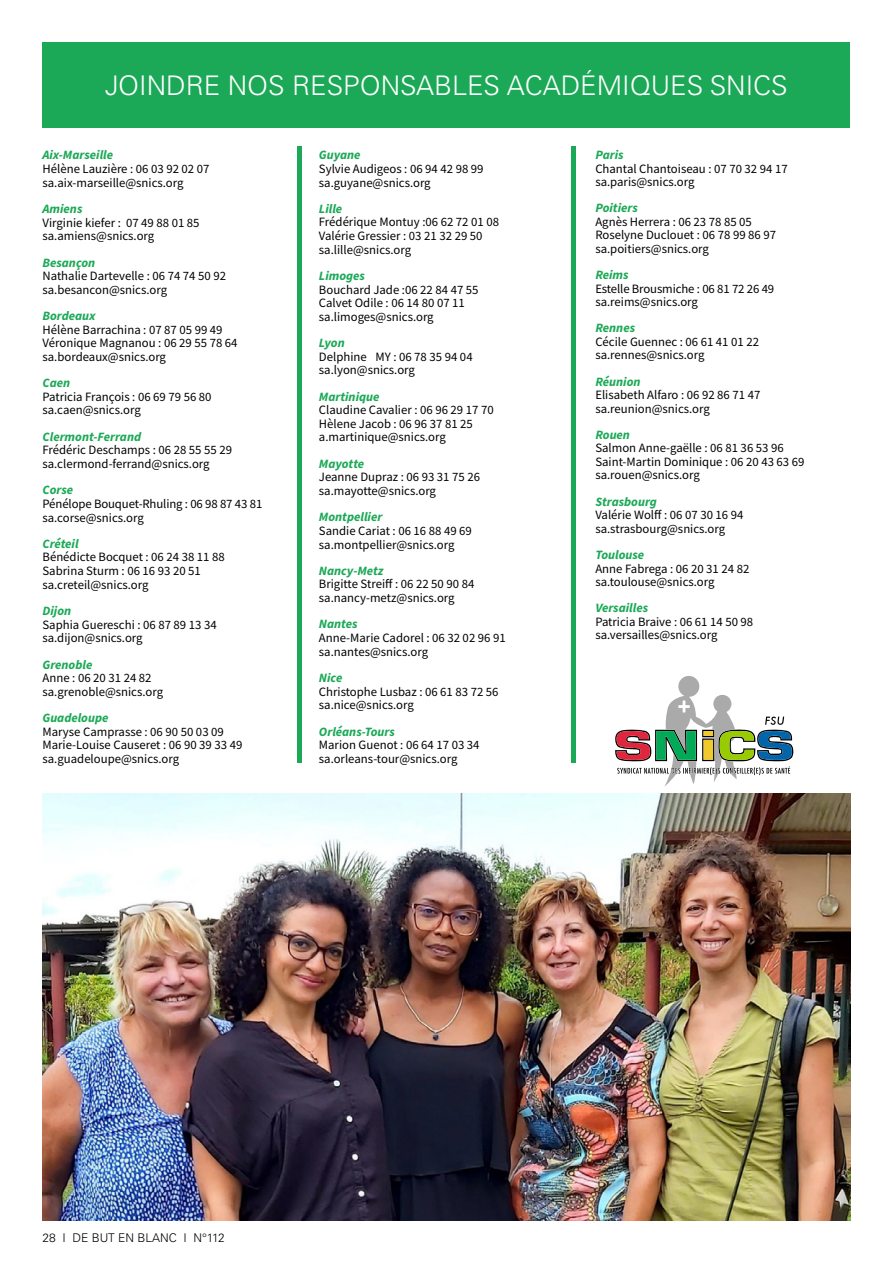
<style>
.page{position:relative;width:893px;height:1263px;background:#fff}
.page>*{position:absolute;margin:0;border:0;box-sizing:border-box;transform-origin:0 0}
.t1{font:300 27px "Univers LT Pro 45";color:#fff}
.t2{font:12.75px/13.6px "Source Sans Pro";color:#000}
.t3{font:italic 700 12.75px "Source Sans Pro";color:#1ca957}
.t4{font:300 12px "Univers LT Pro 45";color:#000}
</style>
<div class="page">
<svg style="left:615px;top:676px;width:178px;height:111px"></svg>
<div style="left:43px;top:43px;width:807px;height:85px;background:#1ca957"></div>
<img style="left:43px;top:794px;width:807px;height:426px">
<hr style="left:571px;top:146px;width:4px;height:617px;background:#1ca957">
<hr style="left:298px;top:146px;width:4px;height:617px;background:#1ca957">
<h1 class="t1" style="left:105px;top:68px;width:684px">JOINDRE NOS RESPONSABLES ACADÉMIQUES SNICS</h1>
<p class="t3" style="left:43px;top:147px;width:72px">Aix-Marseille</p>
<p class="t2" style="left:43px;top:162px;width:168px">Hélène Lauzière : 06 03 92 02 07 sa.aix-marseille@snics.org</p>
<p class="t3" style="left:43px;top:200px;width:41px">Amiens</p>
<p class="t2" style="left:43px;top:215px;width:159px">Virginie kiefer : 07 49 88 01 85 sa.amiens@snics.org</p>
<p class="t3" style="left:43px;top:254px;width:54px">Besançon</p>
<p class="t2" style="left:43px;top:269px;width:185px">Nathalie Dartevelle : 06 74 74 50 92 sa.besancon@snics.org</p>
<p class="t3" style="left:43px;top:307px;width:54px">Bordeaux</p>
<p class="t2" style="left:43px;top:323px;width:197px">Hélène Barrachina : 07 87 05 99 49<br>Véronique Magnanou : 06 29 55 78 64 sa.bordeaux@snics.org</p>
<p class="t3" style="left:43px;top:374px;width:29px">Caen</p>
<p class="t2" style="left:43px;top:390px;width:171px">Patricia François : 06 69 79 56 80 sa.caen@snics.org</p>
<p class="t3" style="left:43px;top:428px;width:100px">Clermont-Ferrand</p>
<p class="t2" style="left:43px;top:443px;width:191px">Frédéric Deschamps : 06 28 55 55 29 sa.clermond-ferrand@snics.org</p>
<p class="t3" style="left:43px;top:481px;width:32px">Corse</p>
<p class="t2" style="left:43px;top:497px;width:221px">Pénélope Bouquet-Rhuling : 06 98 87 43 81 sa.corse@snics.org</p>
<p class="t3" style="left:43px;top:535px;width:38px">Créteil</p>
<p class="t2" style="left:43px;top:550px;width:184px">Bénédicte Bocquet : 06 24 38 11 88<br>Sabrina Sturm : 06 16 93 20 51 sa.creteil@snics.org</p>
<p class="t3" style="left:43px;top:602px;width:30px">Dijon</p>
<p class="t2" style="left:43px;top:617px;width:176px">Saphia Guereschi : 06 87 89 13 34 sa.dijon@snics.org</p>
<p class="t3" style="left:43px;top:656px;width:51px">Grenoble</p>
<p class="t2" style="left:43px;top:671px;width:122px">Anne : 06 20 31 24 82 sa.grenoble@snics.org</p>
<p class="t3" style="left:43px;top:709px;width:67px">Guadeloupe</p>
<p class="t2" style="left:43px;top:724px;width:201px">Maryse Camprasse : 06 90 50 03 09<br>Marie-Louise Causeret : 06 90 39 33 49 sa.guadeloupe@snics.org</p>
<p class="t3" style="left:319px;top:146px;width:43px">Guyane</p>
<p class="t2" style="left:319px;top:162px;width:166px">Sylvie Audigeos : 06 94 42 98 99 sa.guyane@snics.org</p>
<p class="t3" style="left:319px;top:200px;width:25px">Lille</p>
<p class="t2" style="left:319px;top:215px;width:182px">Frédérique Montuy :06 62 72 01 08<br>Valérie Gressier : 03 21 32 29 50 sa.lille@snics.org</p>
<p class="t3" style="left:319px;top:267px;width:48px">Limoges</p>
<p class="t2" style="left:319px;top:282px;width:161px">Bouchard Jade :06 22 84 47 55<br>Calvet Odile : 06 14 80 07 11 sa.limoges@snics.org</p>
<p class="t3" style="left:319px;top:334px;width:27px">Lyon</p>
<p class="t2" style="left:319px;top:350px;width:155px">Delphine MY : 06 78 35 94 04 sa.lyon@snics.org</p>
<p class="t3" style="left:319px;top:388px;width:62px">Martinique</p>
<p class="t2" style="left:319px;top:403px;width:176px">Claudine Cavalier : 06 96 29 17 70<br>Hèlene Jacob : 06 96 37 81 25 a.martinique@snics.org</p>
<p class="t3" style="left:319px;top:455px;width:47px">Mayotte</p>
<p class="t2" style="left:319px;top:470px;width:163px">Jeanne Dupraz : 06 93 31 75 26 sa.mayotte@snics.org</p>
<p class="t3" style="left:319px;top:508px;width:65px">Montpellier</p>
<p class="t2" style="left:319px;top:524px;width:154px">Sandie Cariat : 06 16 88 49 69 sa.montpellier@snics.org</p>
<p class="t3" style="left:319px;top:562px;width:66px">Nancy-Metz</p>
<p class="t2" style="left:319px;top:577px;width:157px">Brigitte Streiff : 06 22 50 90 84 sa.nancy-metz@snics.org</p>
<p class="t3" style="left:319px;top:615px;width:40px">Nantes</p>
<p class="t2" style="left:319px;top:631px;width:188px">Anne-Marie Cadorel : 06 32 02 96 91 sa.nantes@snics.org</p>
<p class="t3" style="left:319px;top:669px;width:25px">Nice</p>
<p class="t2" style="left:319px;top:684px;width:181px">Christophe Lusbaz : 06 61 83 72 56 sa.nice@snics.org</p>
<p class="t3" style="left:319px;top:723px;width:78px">Orléans-Tours</p>
<p class="t2" style="left:319px;top:738px;width:162px">Marion Guenot : 06 64 17 03 34 sa.orleans-tour@snics.org</p>
<p class="t3" style="left:595px;top:146px;width:30px">Paris</p>
<p class="t2" style="left:595px;top:162px;width:194px">Chantal Chantoiseau : 07 70 32 94 17 sa.paris@snics.org</p>
<p class="t3" style="left:595px;top:199px;width:44px">Poitiers</p>
<p class="t2" style="left:595px;top:215px;width:182px">Agnès Herrera : 06 23 78 85 05<br>Roselyne Duclouet : 06 78 99 86 97 sa.poitiers@snics.org</p>
<p class="t3" style="left:595px;top:266px;width:35px">Reims</p>
<p class="t2" style="left:595px;top:282px;width:180px">Estelle Brousmiche : 06 81 72 26 49 sa.reims@snics.org</p>
<p class="t3" style="left:595px;top:319px;width:41px">Rennes</p>
<p class="t2" style="left:595px;top:335px;width:165px">Cécile Guennec : 06 61 41 01 22 sa.rennes@snics.org</p>
<p class="t3" style="left:595px;top:373px;width:47px">Réunion</p>
<p class="t2" style="left:595px;top:388px;width:167px">Elisabeth Alfaro : 06 92 86 71 47 sa.reunion@snics.org</p>
<p class="t3" style="left:595px;top:426px;width:36px">Rouen</p>
<p class="t2" style="left:595px;top:441px;width:211px">Salmon Anne-gaëlle : 06 81 36 53 96<br>Saint-Martin Dominique : 06 20 43 63 69 sa.rouen@snics.org</p>
<p class="t3" style="left:595px;top:493px;width:63px">Strasbourg</p>
<p class="t2" style="left:595px;top:508px;width:150px">Valérie Wolff : 06 07 30 16 94 sa.strasbourg@snics.org</p>
<p class="t3" style="left:595px;top:546px;width:50px">Toulouse</p>
<p class="t2" style="left:595px;top:561px;width:156px">Anne Fabrega : 06 20 31 24 82 sa.toulouse@snics.org</p>
<p class="t3" style="left:595px;top:599px;width:54px">Versailles</p>
<p class="t2" style="left:595px;top:615px;width:159px">Patricia Braive : 06 61 14 50 98 sa.versailles@snics.org</p>
<p class="t4" style="left:43px;top:1229px;width:184px">28 I DE BUT EN BLANC I N°112</p>
</div>
